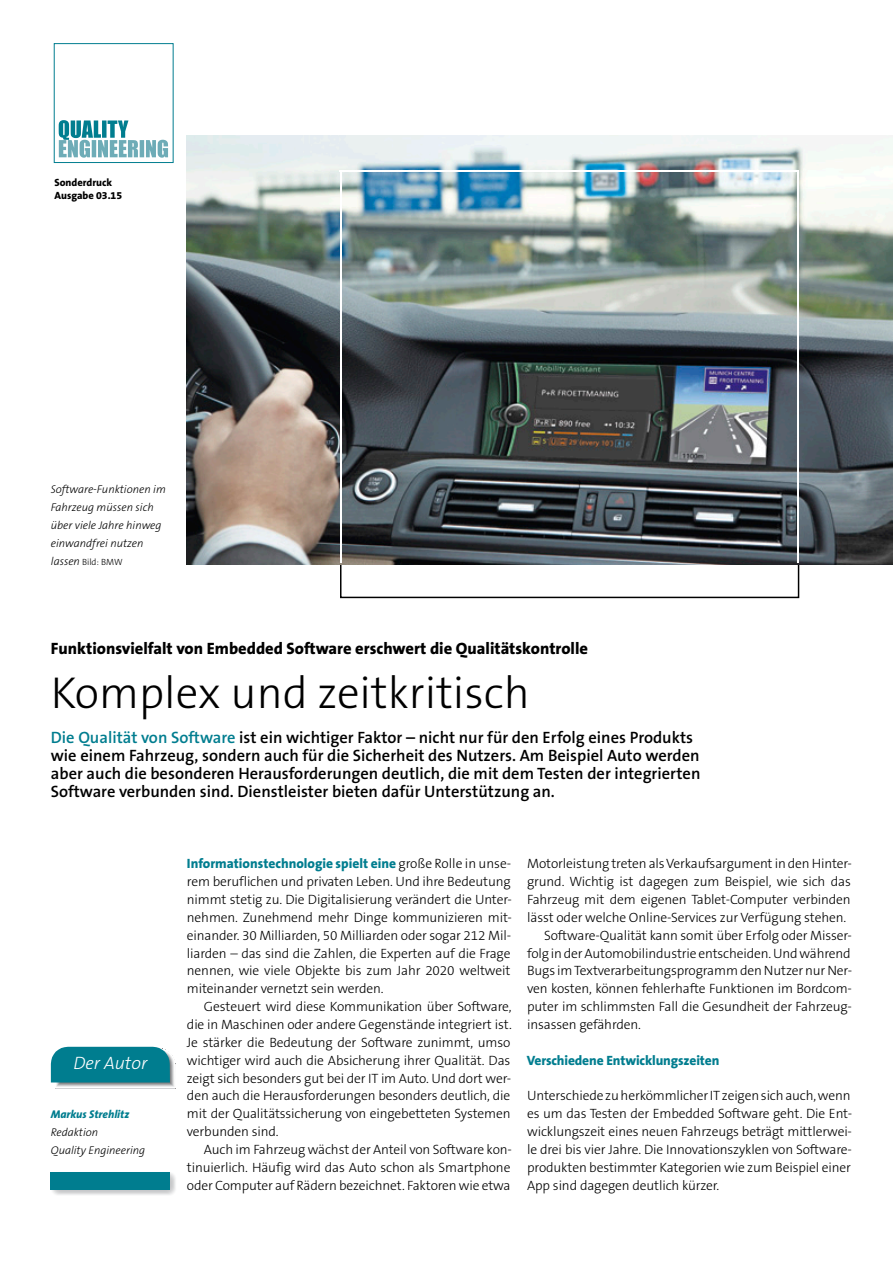
<style>
.page{position:relative;width:893px;height:1263px;background:#fff}
.page>*{position:absolute;margin:0;border:0;box-sizing:border-box;transform-origin:0 0}
.t1{font:300 45px "The Sans B3";color:#000}
.t2{font:italic 300 18px "The Sans B3";color:#fff}
.t3{font:600 16.5px/17.9px "The Sans B6";color:#000}
.t4{font:800 16.5px "The Sans B8";color:#000}
.t5{font:300 13.5px/17.9px "The Sans B3";letter-spacing:-.01em;color:#000;text-align:justify}
.t6{font:800 13.5px "The Sans B8";letter-spacing:-.01em;color:#007d8f}
.t7{font:italic 300 11.25px/17.9px "The Sans B3";color:#000}
.t8{font:italic 800 11.25px "The Sans B8";color:#007d8f}
.t9{font:800 10.5px/12.6px "The Sans B8";color:#000}
.t10{font:300 9px "The Sans B3";color:#000}
.s1{font-style:italic;font-size:11.25px}
.s2{color:#007d8f}
.s3{font-family:"The Sans B3";font-weight:300;color:#000}
</style>
<div class="page">
<img style="left:187px;top:136px;width:706px;height:428px">
<svg style="left:52px;top:1173px;width:124px;height:22px"></svg>
<div style="left:55px;top:1175px;width:117px;height:17px;border:1px solid #d5d6d7;border-radius:6px"></div>
<div style="left:55px;top:1176px;width:117px;height:16px;border:1px solid #d2d3d4;border-radius:6px"></div>
<div style="left:55px;top:1176px;width:117px;height:15px;border:1px solid #cecfd0;border-radius:6px"></div>
<div style="left:56px;top:1176px;width:116px;height:15px;border:1px solid #cdcecf;border-radius:6px"></div>
<div style="left:56px;top:1176px;width:115px;height:15px;border:1px solid #cdcecf;border-radius:6px"></div>
<div style="left:56px;top:1177px;width:115px;height:14px;border:1px solid #cbcccd;border-radius:6px"></div>
<div style="left:57px;top:1177px;width:114px;height:13px;border:1px solid #c8c9ca;border-radius:6px"></div>
<div style="left:51px;top:1172px;width:119px;height:18px;background:#007d8f"></div>
<svg style="left:51px;top:1047px;width:124px;height:40px;background:#228a99"></svg>
<hr style="left:340px;top:170px;width:1px;height:393px;background:#fff">
<hr style="left:340px;top:170px;width:459px;height:2px;background:#fff">
<hr style="left:798px;top:170px;width:1px;height:393px;background:#fff">
<div style="left:54px;top:43px;width:119px;height:120px;border:1px solid #007d8f"></div>
<svg style="left:59px;top:120px;width:109px;height:38px"></svg>
<p class="t9" style="left:54px;top:177px;width:69px">Sonderdruck<br>Ausgabe 03.15</p>
<p class="t7" style="left:51px;top:481px;width:116px">Software-Funktionen im<br>Fahrzeug müssen sich über viele Jahre hinweg einwandfrei nutzen</p>
<p class="t10" style="left:51px;top:557px;width:73px"><span class="s1">lassen</span> Bild: BMW</p>
<p class="t4" style="left:51px;top:639px;width:539px">Funktionsvielfalt von Embedded Software erschwert die Qualitätskontrolle</p>
<h1 class="t1" style="left:51px;top:668px;width:480px">Komplex und zeitkritisch</h1>
<p class="t3" style="left:51px;top:729px;width:651px"><span class="s2">Die Qualität von Software</span> ist ein wichtiger Faktor – nicht nur für den Erfolg eines Produkts wie einem Fahrzeug, sondern auch für die Sicherheit des Nutzers. Am Beispiel Auto werden aber auch die besonderen Herausforderungen deutlich, die mit dem Testen der integrierten Software verbunden sind. Dienstleister bieten dafür Unterstützung an.</p>
<h2 class="t2" style="left:73px;top:1053px;width:75px">Der Autor</h2>
<p class="t8" style="left:51px;top:1108px;width:80px">Markus Strehlitz</p>
<p class="t7" style="left:51px;top:1124px;width:96px">Redaktion<br>Quality Engineering</p>
<p class="t6" style="left:187px;top:856px;width:326px">Informationstechnologie spielt eine <span class="s3">große Rolle in unse-</span></p>
<p class="t5" style="left:187px;top:873px;width:327px">rem beruflichen und privaten Leben. Und ihre Bedeutung nimmt stetig zu. Die Digitalisierung verändert die Unter&shy;nehmen. Zunehmend mehr Dinge kommunizieren mit&shy;einander. 30 Milliarden, 50 Milliarden oder sogar 212 Mil&shy;liarden – das sind die Zahlen, die Experten auf die Frage nennen, wie viele Objekte bis zum Jahr 2020 weltweit miteinander vernetzt sein werden.</p>
<p class="t5" style="left:187px;top:998px;width:327px;text-indent:17px">Gesteuert wird diese Kommunikation über Software, die in Maschinen oder andere Gegenstände integriert ist.<br>Je stärker die Bedeutung der Software zunimmt, umso wichtiger wird auch die Absicherung ihrer Qualität. Das zeigt sich besonders gut bei der IT im Auto. Und dort wer&shy;den auch die Herausforderungen besonders deutlich, die mit der Qualitätssicherung von eingebetteten Systemen verbunden sind.</p>
<p class="t5" style="left:187px;top:1141px;width:326px;text-indent:17px">Auch im Fahrzeug wächst der Anteil von Software kon&shy;tinuierlich. Häufig wird das Auto schon als Smartphone oder Computer auf Rädern bezeichnet. Faktoren wie etwa</p>
<p class="t5" style="left:527px;top:855px;width:326px">Motorleistung treten als Verkaufsargument in den Hinter-</p>
<p class="t5" style="left:527px;top:873px;width:325px">grund. Wichtig ist dagegen zum Beispiel, wie sich das</p>
<p class="t5" style="left:527px;top:891px;width:325px">Fahrzeug mit dem eigenen Tablet-Computer verbinden</p>
<p class="t5" style="left:527px;top:909px;width:321px">lässt oder welche Online-Services zur Verfügung stehen.</p>
<p class="t5" style="left:544px;top:926px;width:309px">Software-Qualität kann somit über Erfolg oder Misser-</p>
<p class="t5" style="left:527px;top:944px;width:325px">folg in der Automobilindustrie entscheiden. Und während</p>
<p class="t5" style="left:527px;top:962px;width:326px">Bugs im Textverarbeitungsprogramm den Nutzer nur Ner-</p>
<p class="t5" style="left:527px;top:980px;width:326px">ven kosten, können fehlerhafte Funktionen im Bordcom-</p>
<p class="t5" style="left:527px;top:998px;width:326px">puter im schlimmsten Fall die Gesundheit der Fahrzeug-</p>
<p class="t5" style="left:527px;top:1016px;width:115px">insassen gefährden.</p>
<p class="t6" style="left:527px;top:1053px;width:194px">Verschiedene Entwicklungszeiten</p>
<p class="t5" style="left:527px;top:1087px;width:327px">Unterschiede zu herkömmlicher IT zeigen sich auch, wenn es um das Testen der Embedded Software geht. Die Ent&shy;wicklungszeit eines neuen Fahrzeugs beträgt mittlerwei&shy;le drei bis vier Jahre. Die Innovationszyklen von Software&shy;produkten bestimmter Kategorien wie zum Beispiel einer App sind dagegen deutlich kürzer.</p>
</div>
